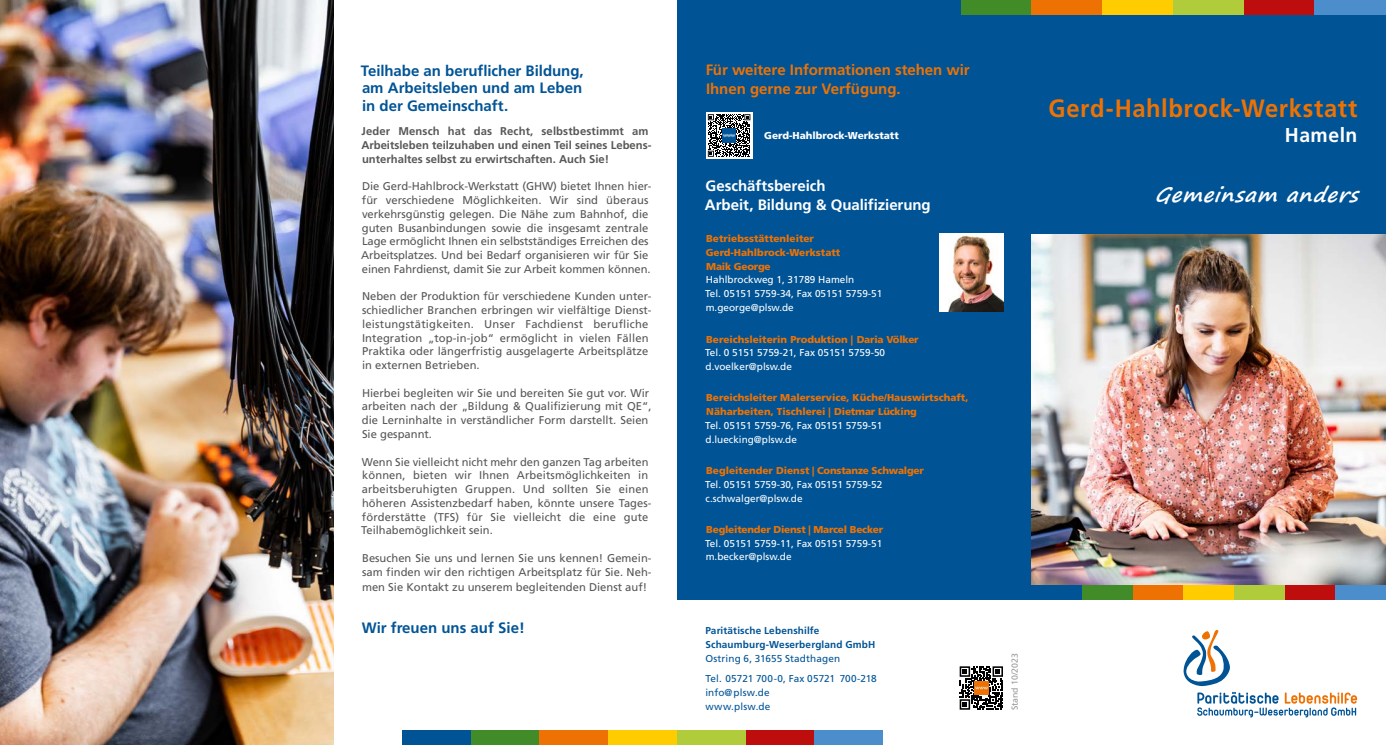
<style>
.page{position:relative;width:1386px;height:745px;background:#fff}
.page>*{position:absolute;margin:0;border:0;box-sizing:border-box;transform-origin:0 0}
.t1{font:700 25px "Frutiger LT Pro";letter-spacing:.025em;color:#ee7203;scale:.95 1}
.t2{font:italic 700 20px "Segoe Print";color:#fff}
.t3{font:700 20px "Frutiger LT Pro";letter-spacing:.025em;color:#fff}
.t4{font:700 15px/17.5px "Frutiger LT Pro";color:#005496;text-align:justify}
.t5{font:700 15px/18.8px "Frutiger LT Pro";letter-spacing:-.005em;color:#ee7203}
.t6{font:700 15px/18.8px "Frutiger LT Pro";color:#fff}
.t7{font:11.25px/13.8px "Frutiger LT Pro";color:#575756}
.t8{font:700 11.25px/13.8px "Frutiger LT Pro";color:#575756}
.t9{font:10px/13.8px "Frutiger LT Pro";color:#fff}
.t10{font:900 10px/13.8px "Frutiger LT Pro";color:#ee7203}
.t11{font:10px/20.9px "Frutiger LT Pro";letter-spacing:.01em;color:#005496}
.t12{font:700 10px/13.8px "Frutiger LT Pro";letter-spacing:.015em;color:#005496}
.t13{font:900 10px "Frutiger LT Pro";letter-spacing:-.02em;color:#ee7203}
.t14{font:900 10px "Frutiger LT Pro";color:#fff}
.t15{font:8.75px "Frutiger LT Pro";color:#575756}
</style>
<div class="page">
<div style="left:677px;top:0;width:708px;height:599px;background:#005496"></div>
<img style="left:0;top:0;width:333px;height:744px">
<div style="left:960px;top:0;width:71px;height:14px;background:#418b28"></div>
<div style="left:1031px;top:0;width:71px;height:14px;background:#ee7203"></div>
<div style="left:1102px;top:0;width:71px;height:14px;background:#fc0"></div>
<div style="left:1173px;top:0;width:71px;height:14px;background:#b1cc3a"></div>
<div style="left:1244px;top:0;width:70px;height:14px;background:#bd0e0d"></div>
<div style="left:1314px;top:0;width:71px;height:14px;background:#4c8dcb"></div>
<div style="left:402px;top:730px;width:69px;height:14px;background:#005496"></div>
<div style="left:471px;top:730px;width:68px;height:14px;background:#418b28"></div>
<div style="left:539px;top:730px;width:69px;height:14px;background:#ee7203"></div>
<div style="left:608px;top:730px;width:69px;height:14px;background:#fc0"></div>
<div style="left:677px;top:730px;width:69px;height:14px;background:#b1cc3a"></div>
<div style="left:746px;top:730px;width:68px;height:14px;background:#bd0e0d"></div>
<div style="left:814px;top:730px;width:69px;height:14px;background:#4c8dcb"></div>
<svg style="left:959px;top:666px;width:44px;height:43px"></svg>
<img style="left:974px;top:680px;width:14px;height:14px">
<img style="left:1031px;top:234px;width:354px;height:351px">
<div style="left:1082px;top:585px;width:50px;height:14px;background:#418b28"></div>
<div style="left:1132px;top:585px;width:51px;height:14px;background:#ee7203"></div>
<div style="left:1234px;top:585px;width:50px;height:14px;background:#b1cc3a"></div>
<div style="left:1284px;top:585px;width:51px;height:14px;background:#bd0e0d"></div>
<div style="left:1335px;top:585px;width:50px;height:14px;background:#4c8dcb"></div>
<div style="left:1183px;top:585px;width:51px;height:14px;background:#fc0"></div>
<img style="left:939px;top:233px;width:64px;height:78px">
<div style="left:706px;top:112px;width:46px;height:46px;background:#fff"></div>
<svg style="left:708px;top:114px;width:42px;height:43px"></svg>
<svg style="left:1183px;top:629px;width:174px;height:88px"></svg>
<h3 class="t5" style="left:705px;top:60px;width:265px">Für weitere Informationen stehen wir<br>Ihnen gerne zur Verfügung.</h3>
<h3 class="t4" style="left:361px;top:62px;width:224px">Teilhabe an beruflicher Bildung, am Arbeitsleben und am Leben in der Gemeinschaft.</h3>
<p class="t8" style="left:361px;top:124px;width:291px">Jeder Mensch hat das Recht, selbstbestimmt am<br>Arbeitsleben teilzuhaben und einen Teil seines Lebens&shy;unterhaltes selbst zu erwirtschaften. Auch Sie!</p>
<p class="t7" style="left:361px;top:179px;width:292px">Die Gerd-Hahlbrock-Werkstatt (GHW) bietet Ihnen hier&shy;für verschiedene Möglichkeiten. Wir sind überaus verkehrsgünstig gelegen. Die Nähe zum Bahnhof, die guten Busanbindungen sowie die insgesamt zentrale Lage ermöglicht Ihnen ein selbstständiges Erreichen des Arbeitsplatzes. Und bei Bedarf organisieren wir für Sie einen Fahrdienst, damit Sie zur Arbeit kommen können.</p>
<p class="t7" style="left:362px;top:289px;width:291px">Neben der Produktion für verschiedene Kunden unter&shy;schiedlicher Branchen erbringen wir vielfältige Dienst&shy;leistungstätigkeiten. Unser Fachdienst berufliche Integration „top-in-job“ ermöglicht in vielen Fällen Praktika oder längerfristig ausgelagerte Arbeitsplätze in externen Betrieben.</p>
<p class="t7" style="left:362px;top:386px;width:291px">Hierbei begleiten wir Sie und bereiten Sie gut vor. Wir arbeiten nach der „Bildung &amp; Qualifizierung mit QE“, die Lerninhalte in verständlicher Form darstellt. Seien Sie gespannt.</p>
<p class="t7" style="left:361px;top:454px;width:292px">Wenn Sie vielleicht nicht mehr den ganzen Tag arbeiten können, bieten wir Ihnen Arbeitsmöglichkeiten in arbeitsberuhigten Gruppen. Und sollten Sie einen höheren Assistenzbedarf haben, könnte unsere Tages&shy;förderstätte (TFS) für Sie vielleicht die eine gute Teilhabemöglichkeit sein.</p>
<p class="t7" style="left:362px;top:551px;width:291px">Besuchen Sie uns und lernen Sie uns kennen! Gemein&shy;sam finden wir den richtigen Arbeitsplatz für Sie. Neh-</p>
<p class="t7" style="left:362px;top:579px;width:287px">men Sie Kontakt zu unserem begleitenden Dienst auf!</p>
<h3 class="t4" style="left:362px;top:619px;width:165px">Wir freuen uns auf Sie!</h3>
<p class="t12" style="left:705px;top:623px;width:171px">Paritätische Lebenshilfe<br>Schaumburg-Weserbergland GmbH</p>
<p class="t11" style="left:705px;top:647px;width:173px">Ostring 6, 31655 Stadthagen<br>Tel. 05721 700-0, Fax 05721 700-218</p>
<p class="t11" style="left:705px;top:685px;width:66px;line-height:13.8px">info@ plsw.de www.plsw.de</p>
<p class="t14" style="left:764px;top:129px;width:136px">Gerd-Hahlbrock-Werkstatt</p>
<h3 class="t6" style="left:705px;top:176px;width:227px">Geschäftsbereich<br>Arbeit, Bildung &amp; Qualifizierung</h3>
<p class="t10" style="left:706px;top:231px;width:136px">Betriebsstättenleiter<br>Gerd-Hahlbrock-Werkstatt<br>Maik George</p>
<p class="t9" style="left:705px;top:273px;width:179px">Hahlbrockweg 1, 31789 Hameln<br>Tel. 05151 5759-34, Fax 05151 5759-51 m.george@plsw.de</p>
<p class="t10" style="left:706px;top:332px;width:214px">Bereichsleiterin Produktion | Daria Völker</p>
<p class="t9" style="left:705px;top:346px;width:181px">Tel. 0 5151 5759-21, Fax 05151 5759-50 d.voelker@plsw.de</p>
<p class="t10" style="left:706px;top:390px;width:264px">Bereichsleiter Malerservice, Küche/Hauswirtschaft,<br>Näharbeiten, Tischlerei | Dietmar Lücking</p>
<p class="t9" style="left:705px;top:418px;width:179px">Tel. 05151 5759-76, Fax 05151 5759-51 d.luecking@plsw.de</p>
<p class="t10" style="left:706px;top:463px;width:219px">Begleitender Dienst | Constanze Schwalger</p>
<p class="t9" style="left:705px;top:477px;width:179px">Tel. 05151 5759-30, Fax 05151 5759-52 c.schwalger@plsw.de</p>
<p class="t13" style="left:706px;top:523px;width:178px">Begleitender Dienst | Marcel Becker</p>
<p class="t9" style="left:705px;top:536px;width:179px">Tel. 05151 5759-11, Fax 05151 5759-51 m.becker@plsw.de</p>
<h1 class="t1" style="left:1048px;top:93px;width:327px">Gerd-Hahlbrock-Werkstatt</h1>
<h2 class="t3" style="left:1284px;top:123px;width:74px">Hameln</h2>
<h2 class="t2" style="left:1154px;top:176px;width:214px">Gemeinsam anders</h2>
<p class="t15" style="left:1009px;top:710px;width:59px;rotate:-90deg">Stand 10/2023</p>
</div>
